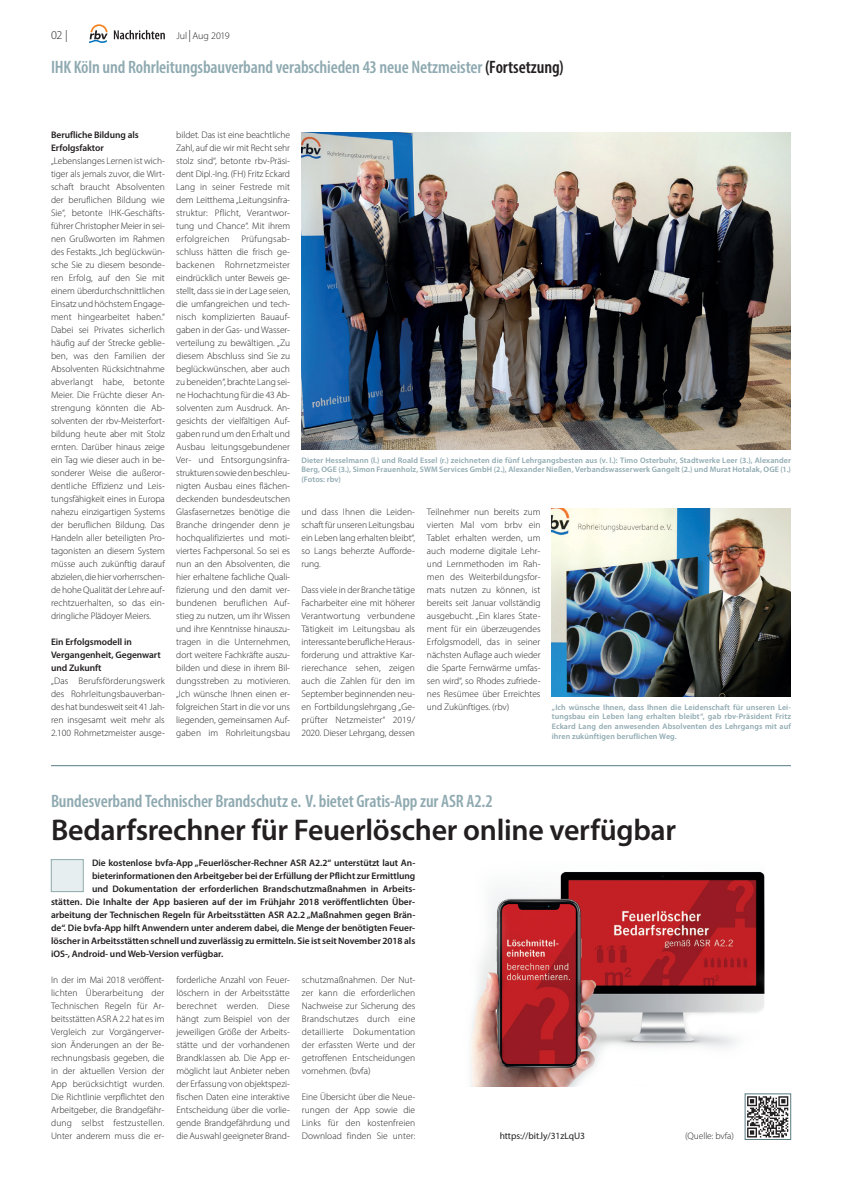
<style>
.page{position:relative;width:842px;height:1191px;background:#fff}
.page>*{position:absolute;margin:0;border:0;box-sizing:border-box;transform-origin:0 0}
.t1{font:600 30px "Myriad Pro";letter-spacing:-.01em;color:#231f20}
.t2{font:600 condensed 18px "Myriad Pro";letter-spacing:-.005em;color:#8ea9b0}
.t3{font:300 12px "Myriad Pro";color:#231f20}
.t4{font:300 10px "Myriad Pro";letter-spacing:-.01em;color:#231f20}
.t5{font:300 9.5px/13px "Myriad Pro";color:#231f20}
.t6{font:600 9.5px/13px "Myriad Pro";letter-spacing:-.005em;color:#231f20}
.t7{font:9.5px "Myriad Pro";letter-spacing:-.005em;color:#231f20}
.t8{font:600 8px/9.6px "Myriad Pro";letter-spacing:.01em;color:#8ea9b0;text-align:justify}
.s1{font-size:12px}
.s2{color:#231f20}
</style>
<div class="page">
<svg style="left:89px;top:24px;width:19px;height:19px"></svg>
<svg style="left:114px;top:30px;width:51px;height:9px"></svg>
<hr style="left:51px;top:765px;width:740px;height:1px;background:#577b81">
<img style="left:552px;top:508px;width:239px;height:189px">
<img style="left:301px;top:132px;width:490px;height:318px">
<img style="left:470px;top:871px;width:295px;height:216px">
<div style="left:51px;top:859px;width:33px;height:33px;background:#e7eeef;border:1px solid #8ea9aa"></div>
<div style="left:745px;top:1093px;width:46px;height:46px;background:linear-gradient(to right,#fff,#fff)"></div>
<svg style="left:747px;top:1096px;width:41px;height:41px"></svg>
<div style="left:745px;top:1093px;width:46px;height:46px;border:1px solid #577b81"></div>
<p class="t3" style="left:51px;top:28px;width:18px">02 |</p>
<p class="t4" style="left:176px;top:30px;width:55px">Jul <span class="s1">|</span>Aug 2019</p>
<h2 class="t2" style="left:51px;top:55px;width:514px">IHK Köln und Rohrleitungsbauverband verabschieden 43 neue Netzmeister <span class="s2">(Fortsetzung)</span></h2>
<p class="t6" style="left:51px;top:128px;width:89px">Berufliche Bildung als<br>Erfolgsfaktor</p>
<p class="t5" style="left:51px;top:154px;width:115px">„Lebenslanges Lernen ist wich&shy;tiger als jemals zuvor, die Wirt&shy;schaft braucht Absolventen der beruflichen Bildung wie<br>Sie“, betonte IHK-Geschäfts&shy;führer Christopher Meier in sei&shy;nen Grußworten im Rahmen des Festakts. „Ich beglückwün&shy;sche Sie zu diesem besonde&shy;ren Erfolg, auf den Sie mit einem überdurchschnittlichen<br>Einsatz und höchstem Engage&shy;ment hingearbeitet haben.“<br>Dabei sei Privates sicherlich häufig auf der Strecke geblie&shy;ben, was den Familien der<br>Absolventen Rücksichtnahme abverlangt habe, betonte<br>Meier. Die Früchte dieser An-- strengung könnten die Ab-- solventen der rbv-Meisterfort&shy;bildung heute aber mit Stolz ernten. Darüber hinaus zeige ein Tag wie dieser auch in be-- sonderer Weise die außeror&shy;dentliche Effizienz und Leis&shy;tungsfähigkeit eines in Europa nahezu einzigartigen Systems der beruflichen Bildung. Das<br>Handeln aller beteiligten Pro&shy;tagonisten an diesem System müsse auch zukünftig darauf abzielen, die hier vorherrschen&shy;de hohe Qualität der Lehre auf&shy;rechtzuerhalten, so das ein&shy;dringliche Plädoyer Meiers.</p>
<p class="t6" style="left:51px;top:634px;width:111px">Ein Erfolgsmodell in<br>Vergangenheit, Gegenwart und Zukunft</p>
<p class="t5" style="left:51px;top:674px;width:115px;text-align:justify">„Das Berufsförderungswerk des Rohrleitungsbauverban&shy;des hat bundesweit seit 41 Jah&shy;ren insgesamt weit mehr als 2.100 Rohrnetzmeister ausge-</p>
<p class="t5" style="left:176px;top:128px;width:115px">bildet. Das ist eine beachtliche<br>Zahl, auf die wir mit Recht sehr stolz sind“, betonte rbv-Präsi&shy;dent Dipl.-Ing. (FH) Fritz Eckard<br>Lang in seiner Festrede mit dem Leitthema „Leitungsinfra&shy;struktur: Pflicht, Verantwor-- tung und Chance“. Mit ihrem erfolgreichen Prüfungsab&shy;schluss hätten die frisch ge-- backenen Rohrnetzmeister eindrücklich unter Beweis ge-- stellt, dass sie in der Lage seien, die umfangreichen und tech&shy;nisch komplizierten Bauauf&shy;gaben in der Gas- und Wasser&shy;verteilung zu bewältigen. „Zu diesem Abschluss sind Sie zu beglückwünschen, aber auch zu beneiden“, brachte Lang sei&shy;ne Hochachtung für die 43 Ab-- solventen zum Ausdruck. An-- gesichts der vielfältigen Auf&shy;gaben rund um den Erhalt und<br>Ausbau leitungsgebundener<br>Ver- und Entsorgungsinfra&shy;strukturen sowie den beschleu&shy;nigten Ausbau eines flächen&shy;deckenden bundesdeutschen<br>Glasfasernetzes benötige die<br>Branche dringender denn je hochqualifiziertes und moti&shy;viertes Fachpersonal. So sei es nun an den Absolventen, die hier erhaltene fachliche Quali&shy;fizierung und den damit ver&shy;bundenen beruflichen Auf&shy;stieg zu nutzen, um ihr Wissen und ihre Kenntnisse hinauszu&shy;tragen in die Unternehmen, dort weitere Fachkräfte auszu&shy;bilden und diese in ihrem Bil&shy;dungsstreben zu motivieren. „Ich wünsche Ihnen einen er-- folgreichen Start in die vor uns liegenden, gemeinsamen Auf&shy;gaben im Rohrleitungsbau</p>
<p class="t8" style="left:301px;top:455px;width:491px">Dieter Hesselmann (l.) und Roald Essel (r.) zeichneten die fünf Lehrgangsbesten aus (v. l.): Timo Osterbuhr, Stadtwerke Leer (3.), Alexander Berg, OGE (3.), Simon Frauenholz, SWM Services GmbH (2.), Alexander Nießen, Verbandswasserwerk Gangelt (2.) und Murat Hotalak, OGE (1.) (Fotos: rbv)</p>
<p class="t5" style="left:301px;top:505px;width:115px;text-align:justify">und dass Ihnen die Leiden&shy;schaft für unseren Leitungsbau ein Leben lang erhalten bleibt“, so Langs beherzte Aufforde&shy;rung.</p>
<p class="t5" style="left:301px;top:583px;width:115px">Dass viele in der Branche tätige<br>Facharbeiter eine mit höherer<br>Verantwortung verbundene<br>Tätigkeit im Leitungsbau als interessante berufliche Heraus&shy;forderung und attraktive Kar&shy;rierechance sehen, zeigen auch die Zahlen für den im<br>September beginnenden neu&shy;en Fortbildungslehrgang „Ge-- prüfter Netzmeister“ 2019/<br>2020. Dieser Lehrgang, dessen</p>
<p class="t5" style="left:427px;top:505px;width:115px;text-align:justify">Teilnehmer nun bereits zum vierten Mal vom brbv ein Tablet erhalten werden, um auch moderne digitale Lehr&shy;und Lernmethoden im Rah&shy;men des Weiterbildungsfor&shy;mats nutzen zu können, ist bereits seit Januar vollständig ausgebucht. „Ein klares State&shy;ment für ein überzeugendes Erfolgsmodell, das in seiner nächsten Auflage auch wieder die Sparte Fernwärme umfas&shy;sen wird“, so Rhodes zufriede&shy;nes Resümee über Erreichtes und Zukünftiges. (rbv)</p>
<p class="t8" style="left:552px;top:702px;width:241px">„Ich wünsche Ihnen, dass Ihnen die Leidenschaft für unseren Lei&shy;tungsbau ein Leben lang erhalten bleibt“, gab rbv-Präsident Fritz Eckard Lang den anwesenden Absolventen des Lehrgangs mit auf ihren zukünftigen beruflichen Weg.</p>
<h2 class="t2" style="left:51px;top:790px;width:443px">Bundesverband Technischer Brandschutz e. V. bietet Gratis-App zur ASR A2.2</h2>
<h1 class="t1" style="left:51px;top:810px;width:627px">Bedarfsrechner für Feuerlöscher online verfügbar</h1>
<p class="t6" style="left:92px;top:856px;width:325px">Die kostenlose bvfa-App „Feuerlöscher-Rechner ASR A2.2“ unterstützt laut An-</p>
<p class="t6" style="left:92px;top:869px;width:325px">bieterinformationen den Arbeitgeber bei der Erfüllung der Pflicht zur Ermittlung</p>
<p class="t6" style="left:92px;top:882px;width:325px">und Dokumentation der erforderlichen Brandschutzmaßnahmen in Arbeits-</p>
<p class="t6" style="left:51px;top:895px;width:366px">stätten. Die Inhalte der App basieren auf der im Frühjahr 2018 veröffentlichten Über-</p>
<p class="t6" style="left:51px;top:908px;width:364px">arbeitung der Technischen Regeln für Arbeitsstätten ASR A2.2 „Maßnahmen gegen Brän---</p>
<p class="t6" style="left:51px;top:921px;width:366px">de“. Die bvfa-App hilft Anwendern unter anderem dabei, die Menge der benötigten Feuer-</p>
<p class="t6" style="left:51px;top:934px;width:366px">löscher in Arbeitsstätten schnell und zuverlässig zu ermitteln. Sie ist seit November 2018 als</p>
<p class="t6" style="left:51px;top:947px;width:174px">iOS-, Android- und Web-Version verfügbar.</p>
<p class="t5" style="left:51px;top:973px;width:115px">In der im Mai 2018 veröffent&shy;lichten Überarbeitung der<br>Technischen Regeln für Ar-- beitsstätten ASR A 2.2 hat es im<br>Vergleich zur Vorgängerver&shy;sion Änderungen an der Be-- rechnungsbasis gegeben, die in der aktuellen Version der<br>App berücksichtigt wurden.<br>Die Richtlinie verpflichtet den<br>Arbeitgeber, die Brandgefähr&shy;dung selbst festzustellen.<br>Unter anderem muss die er--</p>
<p class="t5" style="left:176px;top:973px;width:115px">forderliche Anzahl von Feuer&shy;löschern in der Arbeitsstätte berechnet werden. Diese hängt zum Beispiel von der jeweiligen Größe der Arbeits&shy;stätte und der vorhandenen<br>Brandklassen ab. Die App er-- möglicht laut Anbieter neben der Erfassung von objektspezi&shy;fischen Daten eine interaktive<br>Entscheidung über die vorlie&shy;gende Brandgefährdung und die Auswahl geeigneter Brand-</p>
<p class="t5" style="left:302px;top:973px;width:115px;text-align:justify">schutzmaßnahmen. Der Nut&shy;zer kann die erforderlichen Nachweise zur Sicherung des Brandschutzes durch eine detaillierte Dokumentation der erfassten Werte und der getroffenen Entscheidungen vornehmen. (bvfa)</p>
<p class="t5" style="left:302px;top:1090px;width:115px;text-align:justify">Eine Übersicht über die Neue&shy;rungen der App sowie die Links für den kostenfreien Download finden Sie unter:</p>
<p class="t7" style="left:500px;top:1129px;width:87px">https://bit.ly/31zLqU3</p>
<p class="t5" style="left:685px;top:1129px;width:50px">(Quelle: bvfa)</p>
</div>
